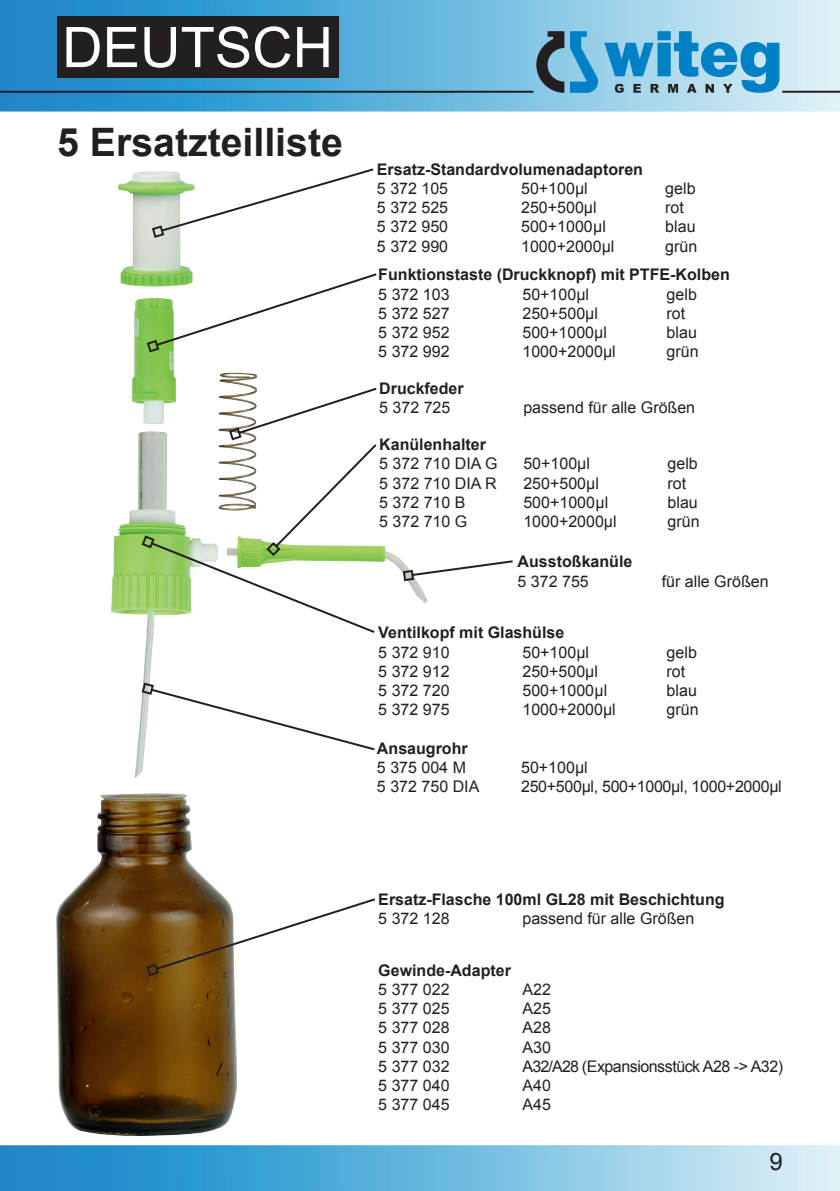
<style>
.page{position:relative;width:840px;height:1191px;background:#fff}
.page>*{position:absolute;margin:0;border:0;box-sizing:border-box;transform-origin:0 0}
.t1{font:56px "Arial";color:#fff}
.t2{font:700 39.2px "Arial";color:#231f20}
.t3{font:24px "Arial";color:#231f20}
.t4{font:16px "Arial";color:#231f20}
.t5{font:700 16px "Arial";color:#231f20}
.t6{font:16px "Arial";letter-spacing:-.02em;color:#231f20}
.t7{font:16px "Arial";letter-spacing:-.03em;color:#231f20}
</style>
<div class="page">
<img style="left:0;top:0;width:839px;height:1191px">
<hr style="left:0;top:91px;width:533px;height:2px;background:#231f20">
<svg style="left:536px;top:31px;width:61px;height:62px"></svg>
<svg style="left:604px;top:31px;width:175px;height:62px"></svg>
<hr style="left:781px;top:91px;width:58px;height:2px;background:#231f20">
<img style="left:106px;top:163px;width:390px;height:621px">
<img style="left:57px;top:793px;width:179px;height:342px">
<svg style="left:150px;top:167px;width:225px;height:72px"></svg>
<svg style="left:145px;top:272px;width:233px;height:82px"></svg>
<svg style="left:401px;top:559px;width:113px;height:23px"></svg>
<svg style="left:140px;top:681px;width:236px;height:71px"></svg>
<svg style="left:145px;top:896px;width:232px;height:81px"></svg>
<svg style="left:140px;top:386px;width:238px;height:248px"></svg>
<div style="left:57px;top:16px;width:281px;height:62px;background:#231f20"></div>
<h1 class="t1" style="left:62px;top:11px;width:272px">DEUTSCH</h1>
<h2 class="t2" style="left:57px;top:116px;width:287px">5 Ersatzteilliste</h2>
<p class="t5" style="left:377px;top:158px;width:267px">Ersatz-Standardvolumenadaptoren</p>
<p class="t4" style="left:377px;top:178px;width:73px">5 372 105</p>
<p class="t4" style="left:521px;top:178px;width:68px">50+100µl</p>
<p class="t4" style="left:665px;top:178px;width:32px">gelb</p>
<p class="t4" style="left:377px;top:197px;width:73px">5 372 525</p>
<p class="t4" style="left:521px;top:197px;width:77px">250+500µl</p>
<p class="t4" style="left:665px;top:197px;width:20px">rot</p>
<p class="t4" style="left:377px;top:216px;width:73px">5 372 950</p>
<p class="t4" style="left:521px;top:216px;width:86px">500+1000µl</p>
<p class="t4" style="left:665px;top:216px;width:32px">blau</p>
<p class="t4" style="left:377px;top:235px;width:73px">5 372 990</p>
<p class="t4" style="left:521px;top:235px;width:95px">1000+2000µl</p>
<p class="t4" style="left:665px;top:235px;width:34px">grün</p>
<p class="t5" style="left:378px;top:264px;width:353px">Funktionstaste (Druckknopf) mit PTFE-Kolben</p>
<p class="t4" style="left:378px;top:283px;width:73px">5 372 103</p>
<p class="t4" style="left:522px;top:283px;width:68px">50+100µl</p>
<p class="t4" style="left:666px;top:283px;width:32px">gelb</p>
<p class="t4" style="left:378px;top:303px;width:73px">5 372 527</p>
<p class="t4" style="left:522px;top:303px;width:77px">250+500µl</p>
<p class="t4" style="left:666px;top:303px;width:20px">rot</p>
<p class="t4" style="left:378px;top:322px;width:73px">5 372 952</p>
<p class="t4" style="left:522px;top:322px;width:86px">500+1000µl</p>
<p class="t4" style="left:666px;top:322px;width:32px">blau</p>
<p class="t4" style="left:378px;top:341px;width:73px">5 372 992</p>
<p class="t4" style="left:522px;top:341px;width:95px">1000+2000µl</p>
<p class="t4" style="left:666px;top:341px;width:34px">grün</p>
<p class="t5" style="left:379px;top:378px;width:86px">Druckfeder</p>
<p class="t4" style="left:379px;top:397px;width:73px">5 372 725</p>
<p class="t4" style="left:523px;top:397px;width:173px">passend für alle Größen</p>
<p class="t5" style="left:379px;top:434px;width:108px">Kanülenhalter</p>
<p class="t4" style="left:379px;top:453px;width:120px">5 372 710 DIA G</p>
<p class="t4" style="left:523px;top:453px;width:68px">50+100µl</p>
<p class="t4" style="left:667px;top:453px;width:32px">gelb</p>
<p class="t4" style="left:379px;top:472px;width:119px">5 372 710 DIA R</p>
<p class="t4" style="left:523px;top:472px;width:77px">250+500µl</p>
<p class="t4" style="left:667px;top:472px;width:20px">rot</p>
<p class="t4" style="left:379px;top:491px;width:88px">5 372 710 B</p>
<p class="t4" style="left:523px;top:491px;width:86px">500+1000µl</p>
<p class="t4" style="left:667px;top:491px;width:32px">blau</p>
<p class="t4" style="left:379px;top:511px;width:90px">5 372 710 G</p>
<p class="t4" style="left:523px;top:511px;width:95px">1000+2000µl</p>
<p class="t4" style="left:667px;top:511px;width:34px">grün</p>
<p class="t5" style="left:517px;top:551px;width:116px">Ausstoßkanüle</p>
<p class="t4" style="left:517px;top:570px;width:73px">5 372 755</p>
<p class="t4" style="left:661px;top:570px;width:108px">für alle Größen</p>
<p class="t5" style="left:378px;top:622px;width:187px">Ventilkopf mit Glashülse</p>
<p class="t4" style="left:378px;top:641px;width:73px">5 372 910</p>
<p class="t4" style="left:522px;top:641px;width:68px">50+100µl</p>
<p class="t4" style="left:666px;top:641px;width:32px">gelb</p>
<p class="t4" style="left:378px;top:660px;width:73px">5 372 912</p>
<p class="t4" style="left:522px;top:660px;width:77px">250+500µl</p>
<p class="t4" style="left:666px;top:660px;width:20px">rot</p>
<p class="t4" style="left:378px;top:680px;width:73px">5 372 720</p>
<p class="t4" style="left:522px;top:680px;width:86px">500+1000µl</p>
<p class="t4" style="left:666px;top:680px;width:32px">blau</p>
<p class="t4" style="left:378px;top:699px;width:73px">5 372 975</p>
<p class="t4" style="left:522px;top:699px;width:95px">1000+2000µl</p>
<p class="t4" style="left:666px;top:699px;width:34px">grün</p>
<p class="t5" style="left:377px;top:737px;width:92px">Ansaugrohr</p>
<p class="t4" style="left:377px;top:757px;width:90px">5 375 004 M</p>
<p class="t4" style="left:521px;top:757px;width:68px">50+100µl</p>
<p class="t4" style="left:377px;top:776px;width:104px">5 372 750 DIA</p>
<p class="t6" style="left:521px;top:776px;width:262px">250+500µl, 500+1000µl, 1000+2000µl</p>
<p class="t5" style="left:378px;top:889px;width:347px">Ersatz-Flasche 100ml GL28 mit Beschichtung</p>
<p class="t4" style="left:378px;top:908px;width:73px">5 372 128</p>
<p class="t4" style="left:522px;top:908px;width:173px">passend für alle Größen</p>
<p class="t5" style="left:378px;top:959px;width:134px">Gewinde-Adapter</p>
<p class="t4" style="left:378px;top:979px;width:73px">5 377 022</p>
<p class="t4" style="left:522px;top:979px;width:30px">A22</p>
<p class="t4" style="left:378px;top:998px;width:73px">5 377 025</p>
<p class="t4" style="left:522px;top:998px;width:30px">A25</p>
<p class="t4" style="left:378px;top:1017px;width:73px">5 377 028</p>
<p class="t4" style="left:522px;top:1017px;width:30px">A28</p>
<p class="t4" style="left:378px;top:1036px;width:73px">5 377 030</p>
<p class="t4" style="left:522px;top:1036px;width:30px">A30</p>
<p class="t4" style="left:378px;top:1055px;width:73px">5 377 032</p>
<p class="t7" style="left:522px;top:1055px;width:262px">A32/A28 (Expansionsstück A28 -&gt; A32)</p>
<p class="t4" style="left:378px;top:1075px;width:73px">5 377 040</p>
<p class="t4" style="left:522px;top:1075px;width:30px">A40</p>
<p class="t4" style="left:378px;top:1094px;width:73px">5 377 045</p>
<p class="t4" style="left:522px;top:1094px;width:30px">A45</p>
<h3 class="t3" style="left:769px;top:1145px;width:15px">9</h3>
</div>
